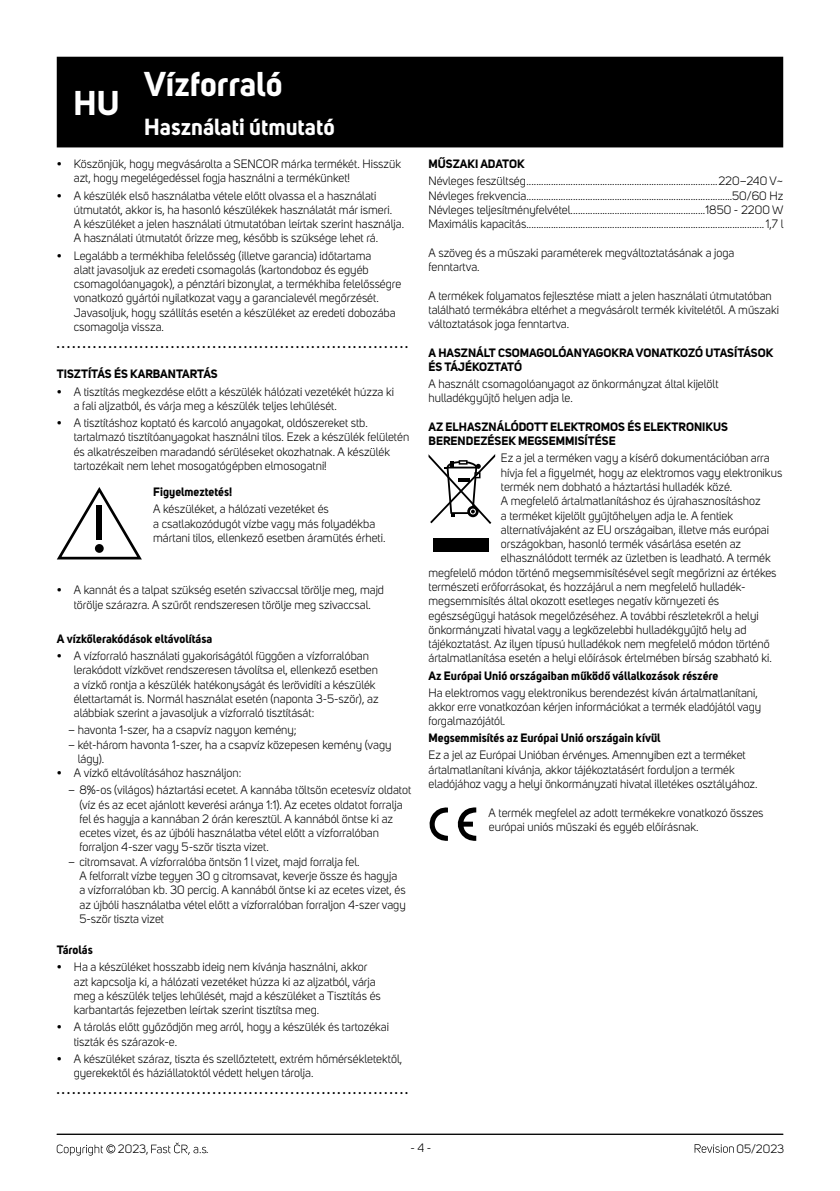
<style>
.page{position:relative;width:840px;height:1191px;background:#fff}
.page>*{position:absolute;margin:0;border:0;box-sizing:border-box;transform-origin:0 0}
.t1{font:700 34px "Uni Sans";color:#fff}
.t2{font:700 23px "Uni Sans";color:#fff}
.t3{font:12px/14.2px "Uni Sans";color:#000}
.t4{font:700 12px/14.2px "Uni Sans";color:#000}
</style>
<div class="page">
<hr style="left:57px;top:1133px;width:725px;height:1px;background:#000">
<svg style="left:694px;top:1144px;width:39px;height:8px"></svg>
<svg style="left:57px;top:1144px;width:58px;height:11px"></svg>
<svg style="left:151px;top:1142px;width:55px;height:12px"></svg>
<svg style="left:57px;top:487px;width:85px;height:72px"></svg>
<div style="left:96px;top:504px;width:6px;height:35px;background:#000"></div>
<div style="left:95px;top:544px;width:9px;height:9px;background:#000;border-radius:50%"></div>
<svg style="left:428px;top:454px;width:67px;height:70px"></svg>
<div style="left:433px;top:538px;width:55px;height:13px;background:#000"></div>
<svg style="left:429px;top:807px;width:48px;height:34px"></svg>
<div style="left:57px;top:57px;width:725px;height:90px;background:#000"></div>
<h1 class="t1" style="left:73px;top:82px;width:47px">HU</h1>
<h1 class="t1" style="left:144px;top:63px;width:140px">Vízforraló</h1>
<h2 class="t2" style="left:144px;top:112px;width:192px">Használati útmutató</h2>
<p class="t3" style="left:74px;top:157px;width:329px;text-indent:-17px">• Köszönjük, hogy megvásárolta a SENCOR márka termékét. Hisszük azt, hogy megelégedéssel fogja használni a termékünket!</p>
<p class="t3" style="left:74px;top:188px;width:332px;text-indent:-17px">• A készülék első használatba vétele előtt olvassa el a használati útmutatót, akkor is, ha hasonló készülékek használatát már ismeri.<br>A készüléket a jelen használati útmutatóban leírtak szerint használja.<br>A használati útmutatót őrizze meg, később is szüksége lehet rá.</p>
<p class="t3" style="left:74px;top:248px;width:329px;text-indent:-17px">• Legalább a termékhiba felelősség (illetve garancia) időtartama<br>alatt javasoljuk az eredeti csomagolás (kartondoboz és egyéb csomagolóanyagok), a pénztári bizonylat, a termékhiba felelősségre vonatkozó gyártói nyilatkozat vagy a garancialevél megőrzését.<br>Javasoljuk, hogy szállítás esetén a készüléket az eredeti dobozába csomagolja vissza.</p>
<p class="t4" style="left:57px;top:337px;width:353px">. . . . . . . . . . . . . . . . . . . . . . . . . . . . . . . . . . . . . . . . . . . . . . . . . . . . . . . . . . . . . . . . . . . .</p>
<p class="t4" style="left:57px;top:367px;width:162px">TISZTÍTÁS ÉS KARBANTARTÁS</p>
<p class="t3" style="left:74px;top:384px;width:322px;text-indent:-17px">• A tisztítás megkezdése előtt a készülék hálózati vezetékét húzza ki a fali aljzatból, és várja meg a készülék teljes lehűlését.</p>
<p class="t3" style="left:74px;top:416px;width:337px;text-indent:-17px">• A tisztításhoz koptató és karcoló anyagokat, oldószereket stb. tartalmazó tisztítóanyagokat használni tilos. Ezek a készülék felületén és alkatrészeiben maradandó sérüléseket okozhatnak. A készülék tartozékait nem lehet mosogatógépben elmosogatni!</p>
<p class="t4" style="left:153px;top:485px;width:80px">Figyelmeztetés!</p>
<p class="t3" style="left:153px;top:502px;width:234px">A készüléket, a hálózati vezetéket és<br>a csatlakozódugót vízbe vagy más folyadékba mártani tilos, ellenkező esetben áramütés érheti.</p>
<p class="t3" style="left:57px;top:583px;width:329px;text-align:center">• A kannát és a talpat szükség esetén szivaccsal törölje meg, majd törölje szárazra. A szűrőt rendszeresen törölje meg szivaccsal.</p>
<p class="t4" style="left:57px;top:631px;width:157px">A vízkőlerakódások eltávolítása</p>
<p class="t3" style="left:74px;top:649px;width:306px;text-indent:-17px">• A vízforraló használati gyakoriságától függően a vízforralóban lerakódott vízkövet rendszeresen távolítsa el, ellenkező esetben a vízkő rontja a készülék hatékonyságát és lerövidíti a készülék élettartamát is. Normál használat esetén (naponta 3-5-ször), az alábbiak szerint a javasoljuk a vízforraló tisztítását:</p>
<p class="t3" style="left:68px;top:723px;width:230px">– havonta 1-szer, ha a csapvíz nagyon kemény;</p>
<p class="t3" style="left:78px;top:737px;width:315px;text-indent:-10px">– két-három havonta 1-szer, ha a csapvíz közepesen kemény (vagy lágy).</p>
<p class="t3" style="left:57px;top:766px;width:186px">• A vízkő eltávolításához használjon:</p>
<p class="t3" style="left:79px;top:783px;width:333px;text-indent:-11px">– 8%-os (világos) háztartási ecetet. A kannába töltsön ecetesvíz oldatot (víz és az ecet ajánlott keverési aránya 1:1). Az ecetes oldatot forralja fel és hagyja a kannában 2 órán keresztül. A kannából öntse ki az ecetes vizet, és az újbóli használatba vétel előtt a vízforralóban forraljon 4-szer vagy 5-ször tiszta vizet.</p>
<p class="t3" style="left:79px;top:854px;width:327px;text-indent:-11px">– citromsavat. A vízforralóba öntsön 1 l vizet, majd forralja fel.<br>A felforralt vízbe tegyen 30 g citromsavat, keverje össze és hagyja a vízforralóban kb. 30 percig. A kannából öntse ki az ecetes vizet, és az újbóli használatba vétel előtt a vízforralóban forraljon 4-szer vagy 5-ször tiszta vizet</p>
<p class="t4" style="left:57px;top:942px;width:37px">Tárolás</p>
<p class="t3" style="left:74px;top:960px;width:308px;text-indent:-17px">• Ha a készüléket hosszabb ideig nem kívánja használni, akkor azt kapcsolja ki, a hálózati vezetéket húzza ki az aljzatból, várja meg a készülék teljes lehűlését, majd a készüléket a Tisztítás és karbantartás fejezetben leírtak szerint tisztítsa meg.</p>
<p class="t3" style="left:74px;top:1020px;width:316px;text-indent:-17px">• A tárolás előtt győződjön meg arról, hogy a készülék és tartozékai tiszták és szárazok-e.</p>
<p class="t3" style="left:74px;top:1051px;width:330px;text-indent:-17px">• A készüléket száraz, tiszta és szellőztetett, extrém hőmérsékletektől, gyerekektől és háziállatoktól védett helyen tárolja.</p>
<p class="t4" style="left:57px;top:1082px;width:353px">. . . . . . . . . . . . . . . . . . . . . . . . . . . . . . . . . . . . . . . . . . . . . . . . . . . . . . . . . . . . . . . . . . . .</p>
<p class="t4" style="left:428px;top:157px;width:98px">MŰSZAKI ADATOK</p>
<p class="t3" style="left:428px;top:174px;width:356px;text-align:justify">Névleges feszültség..............................................................................220–240 V~ Névleges frekvencia....................................................................................50/60 Hz Névleges teljesítményfelvétel.......................................................1850 - 2200 W Maximális kapacitás.................................................................................................1,7 l</p>
<p class="t3" style="left:428px;top:245px;width:307px">A szöveg és a műszaki paraméterek megváltoztatásának a joga fenntartva.</p>
<p class="t3" style="left:428px;top:288px;width:352px">A termékek folyamatos fejlesztése miatt a jelen használati útmutatóban található termékábra eltérhet a megvásárolt termék kivitelétől. A műszaki változtatások joga fenntartva.</p>
<p class="t4" style="left:428px;top:345px;width:346px">A HASZNÁLT CSOMAGOLÓANYAGOKRA VONATKOZÓ UTASÍTÁSOK<br>ÉS TÁJÉKOZTATÓ</p>
<p class="t3" style="left:428px;top:377px;width:291px">A használt csomagolóanyagot az önkormányzat által kijelölt hulladékgyűjtő helyen adja le.</p>
<p class="t4" style="left:428px;top:419px;width:301px">AZ ELHASZNÁLÓDOTT ELEKTROMOS ÉS ELEKTRONIKUS<br>BERENDEZÉSEK MEGSEMMISÍTÉSE</p>
<p class="t3" style="left:500px;top:451px;width:270px">Ez a jel a terméken vagy a kísérő dokumentációban arra</p>
<p class="t3" style="left:500px;top:465px;width:283px">hívja fel a figyelmét, hogy az elektromos vagy elektronikus</p>
<p class="t3" style="left:500px;top:480px;width:233px">termék nem dobható a háztartási hulladék közé.</p>
<p class="t3" style="left:500px;top:494px;width:261px">A megfelelő ártalmatlanításhoz és újrahasznosításhoz</p>
<p class="t3" style="left:500px;top:508px;width:234px">a terméket kijelölt gyűjtőhelyen adja le. A fentiek</p>
<p class="t3" style="left:500px;top:522px;width:269px">alternatívájaként az EU országaiban, illetve más európai</p>
<p class="t3" style="left:500px;top:537px;width:242px">országokban, hasonló termék vásárlása esetén az</p>
<p class="t3" style="left:500px;top:551px;width:271px">elhasználódott termék az üzletben is leadható. A termék</p>
<p class="t3" style="left:428px;top:565px;width:349px">megfelelő módon történő megsemmisítésével segít megőrizni az értékes</p>
<p class="t3" style="left:428px;top:580px;width:318px">természeti erőforrásokat, és hozzájárul a nem megfelelő hulladék-</p>
<p class="t3" style="left:428px;top:594px;width:292px">megsemmisítés által okozott esetleges negatív környezeti és</p>
<p class="t3" style="left:428px;top:608px;width:331px">egészségügyi hatások megelőzéséhez. A további részletekről a helyi</p>
<p class="t3" style="left:428px;top:622px;width:319px">önkormányzati hivatal vagy a legközelebbi hulladékgyűjtő hely ad</p>
<p class="t3" style="left:428px;top:637px;width:342px">tájékoztatást. Az ilyen típusú hulladékok nem megfelelő módon történő</p>
<p class="t3" style="left:428px;top:651px;width:345px">ártalmatlanítása esetén a helyi előírások értelmében bírság szabható ki.</p>
<p class="t4" style="left:428px;top:668px;width:291px">Az Európai Unió országaiban működő vállalkozások részére</p>
<p class="t3" style="left:428px;top:685px;width:334px">Ha elektromos vagy elektronikus berendezést kíván ártalmatlanítani, akkor erre vonatkozóan kérjen információkat a termék eladójától vagy forgalmazójától.</p>
<p class="t4" style="left:428px;top:731px;width:233px">Megsemmisítés az Európai Unió országain kívül</p>
<p class="t3" style="left:428px;top:748px;width:330px">Ez a jel az Európai Unióban érvényes. Amennyiben ezt a terméket ártalmatlanítani kívánja, akkor tájékoztatásért forduljon a termék eladójához vagy a helyi önkormányzati hivatal illetékes osztályához.</p>
<p class="t3" style="left:488px;top:805px;width:276px">A termék megfelel az adott termékekre vonatkozó összes európai uniós műszaki és egyéb előírásnak.</p>
<p class="t3" style="left:118px;top:1142px;width:32px">2023,</p>
<p class="t3" style="left:206px;top:1142px;width:4px">.</p>
<p class="t3" style="left:410px;top:1140px;width:22px">- 4 -</p>
<p class="t3" style="left:736px;top:1141px;width:49px">05/2023</p>
</div>
